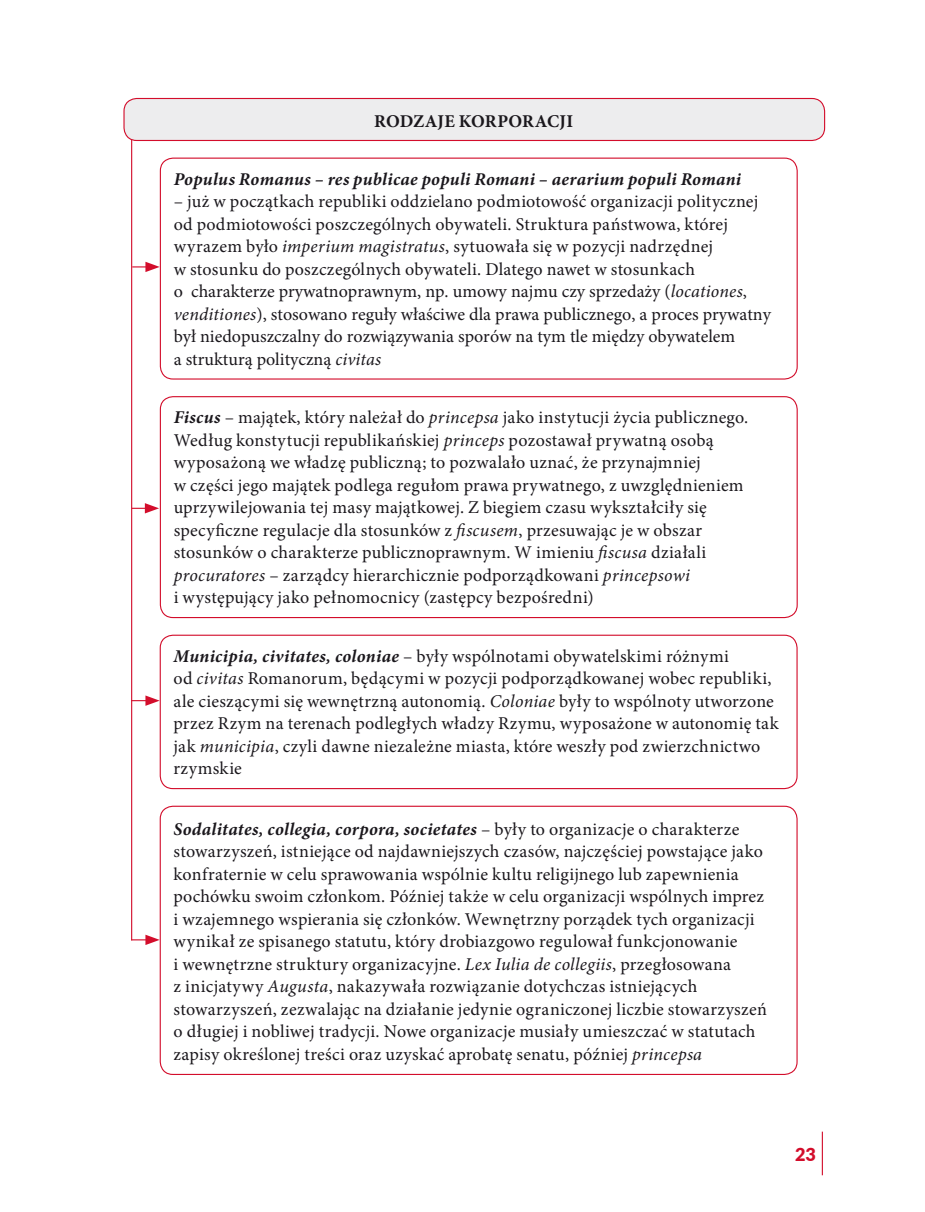
<style>
.page{position:relative;width:925px;height:1212px;background:#fff}
.page>*{position:absolute;margin:0;border:0;box-sizing:border-box;transform-origin:0 0}
.t1{font:18px/22.5px "Minion Pro";letter-spacing:.015em;color:#1a171c}
.t2{font:italic 700 18px "Minion Pro";letter-spacing:.015em;color:#1a171c}
.t3{font:700 18px "Minion Pro";color:#1a171c}
.t4{font:900 18px "Lato";color:#d30d2b}
.s1{font-style:italic}
.s2{font-weight:700;font-style:italic}
</style>
<div class="page">
<hr style="left:822px;top:1131px;width:1px;height:44px;background:#d30d2b">
<hr style="left:131px;top:118px;width:1px;height:822px;background:#d30d2b">
<div style="left:160px;top:158px;width:638px;height:222px;border:1px solid #d30d2b;border-radius:13px"></div>
<svg style="left:131px;top:695px;width:29px;height:11px"></svg>
<svg style="left:132px;top:262px;width:28px;height:10px"></svg>
<div style="left:124px;top:98px;width:700px;height:42px;background:#ededee;border-radius:13px"></div>
<div style="left:123px;top:98px;width:702px;height:43px;border:1px solid #d30d2b;border-radius:13px"></div>
<svg style="left:132px;top:503px;width:27px;height:10px"></svg>
<div style="left:160px;top:396px;width:638px;height:222px;border:1px solid #d30d2b;border-radius:13px"></div>
<div style="left:160px;top:635px;width:637px;height:154px;border:1px solid #d30d2b;border-radius:13px"></div>
<div style="left:160px;top:806px;width:637px;height:269px;border:1px solid #d30d2b;border-radius:13px"></div>
<svg style="left:131px;top:935px;width:29px;height:10px"></svg>
<p class="t3" style="left:374px;top:109px;width:200px">RODZAJE KORPORACJI</p>
<p class="t2" style="left:174px;top:166px;width:569px">Populus Romanus – res publicae populi Romani – aerarium populi Romani</p>
<p class="t1" style="left:174px;top:190px;width:599px">– już w początkach republiki oddzielano podmiotowość organizacji politycznej od podmiotowości poszczególnych obywateli. Struktura państwowa, której wyrazem było <span class="s1">imperium magistratus</span>, sytuowała się w pozycji nadrzędnej<br>w stosunku do poszczególnych obywateli. Dlatego nawet w stosunkach<br>o charakterze prywatnoprawnym, np. umowy najmu czy sprzedaży (<span class="s1">locationes</span>, <span class="s1">venditiones</span>), stosowano reguły właściwe dla prawa publicznego, a proces prywatny był niedopuszczalny do rozwiązywania sporów na tym tle między obywatelem<br>a strukturą polityczną <span class="s1">civitas</span></p>
<p class="t1" style="left:174px;top:406px;width:576px"><span class="s2">Fiscus</span> – majątek, który należał do <span class="s1">princepsa</span> jako instytucji życia publicznego.<br>Według konstytucji republikańskiej <span class="s1">princeps</span> pozostawał prywatną osobą wyposażoną we władzę publiczną; to pozwalało uznać, że przynajmniej<br>w części jego majątek podlega regułom prawa prywatnego, z uwzględnieniem uprzywilejowania tej masy majątkowej. Z biegiem czasu wykształciły się specyficzne regulacje dla stosunków z <span class="s1">fiscusem</span>, przesuwając je w obszar stosunków o charakterze publicznoprawnym. W imieniu <span class="s1">fiscusa</span> działali <span class="s1">procuratores</span> – zarządcy hierarchicznie podporządkowani <span class="s1">princepsowi<br></span>i występujący jako pełnomocnicy (zastępcy bezpośredni)</p>
<p class="t1" style="left:174px;top:645px;width:607px"><span class="s2">Municipia, civitates, coloniae</span> – były wspólnotami obywatelskimi różnymi<br>od <span class="s1">civitas</span> Romanorum, będącymi w pozycji podporządkowanej wobec republiki, ale cieszącymi się wewnętrzną autonomią. <span class="s1">Coloniae</span> były to wspólnoty utworzone przez Rzym na terenach podległych władzy Rzymu, wyposażone w autonomię tak jak <span class="s1">municipia</span>, czyli dawne niezależne miasta, które weszły pod zwierzchnictwo rzymskie</p>
<p class="t1" style="left:174px;top:818px;width:595px"><span class="s2">Sodalitates, collegia, corpora, societates</span> – były to organizacje o charakterze stowarzyszeń, istniejące od najdawniejszych czasów, najczęściej powstające jako konfraternie w celu sprawowania wspólnie kultu religijnego lub zapewnienia pochówku swoim członkom. Później także w celu organizacji wspólnych imprez i wzajemnego wspierania się członków. Wewnętrzny porządek tych organizacji wynikał ze spisanego statutu, który drobiazgowo regulował funkcjonowanie<br>i wewnętrzne struktury organizacyjne. <span class="s1">Lex Iulia de collegiis</span>, przegłosowana<br>z inicjatywy <span class="s1">Augusta</span>, nakazywała rozwiązanie dotychczas istniejących stowarzyszeń, zezwalając na działanie jedynie ograniczonej liczbie stowarzyszeń o długiej i nobliwej tradycji. Nowe organizacje musiały umieszczać w statutach zapisy określonej treści oraz uzyskać aprobatę senatu, później <span class="s1">princepsa</span></p>
<p class="t4" style="left:795px;top:1140px;width:22px">23</p>
</div>
